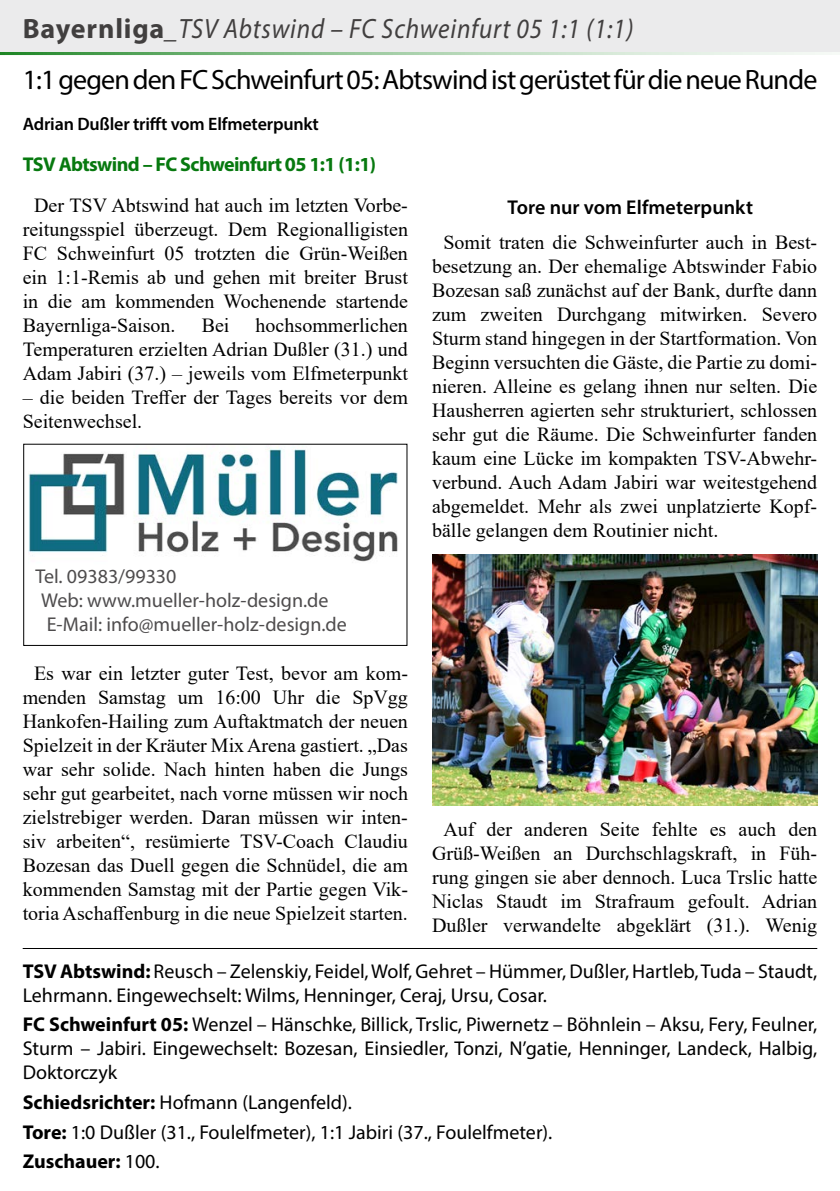
<style>
.page{position:relative;width:840px;height:1191px;background:#fff}
.page>*{position:absolute;margin:0;border:0;box-sizing:border-box;transform-origin:0 0}
.t1{font:28px "Myriad Pro";letter-spacing:-.03em;color:#000}
.t2{font:italic 28px "Myriad Pro";letter-spacing:.03em;color:#413f3f;scale:.9 1}
.t3{font:20px/24px "Times New Roman";color:#000;text-align:justify}
.t4{font:20px/24px "Myriad Pro";color:#000}
.t5{font:20px/24px "Myriad Pro";color:#4e4c4d}
.t6{font:700 20px "Myriad Pro";letter-spacing:-.03em;color:#07790f}
.t7{font:600 20px "Myriad Pro";color:#000}
.t8{font:600 18px "Myriad Pro";letter-spacing:-.01em;color:#000}
.s1{font-weight:700;font-style:normal}
.s2{font-weight:700}
</style>
<div class="page">
<svg style="left:0;top:51px;width:839px;height:4px;background:#b3d3b5"></svg>
<div style="left:0;top:0;width:839px;height:51px;background:#ebebec"></div>
<img style="left:28px;top:446px;width:370px;height:116px">
<hr style="left:23px;top:948px;width:793px;height:1px;background:#000">
<img style="left:432px;top:554px;width:384px;height:251px">
<h1 class="t2" style="left:23px;top:11px;width:679px"><span class="s1">Bayernliga</span>_TSV Abtswind – FC Schweinfurt 05 1:1 (1:1)</h1>
<h1 class="t1" style="left:23px;top:62px;width:795px">1:1 gegen den FC Schweinfurt 05: Abtswind ist gerüstet für die neue Runde</h1>
<p class="t8" style="left:23px;top:113px;width:297px">Adrian Dußler trifft vom Elfmeterpunkt</p>
<p class="t6" style="left:23px;top:151px;width:355px">TSV Abtswind – FC Schweinfurt 05 1:1 (1:1)</p>
<p class="t3" style="left:23px;top:193px;width:386px;text-indent:11px">Der TSV Abtswind hat auch im letzten Vorbe&shy;reitungsspiel überzeugt. Dem Regionalligisten FC Schweinfurt 05 trotzten die Grün-Weißen ein 1:1-Remis ab und gehen mit breiter Brust in die am kommenden Wochenende startende Bayernliga-Saison.</p>
<p class="t3" style="left:23px;top:313px;width:386px;text-indent:233px">hochsommerlichen Temperaturen erzielten Adrian Dußler (31.) und Adam Jabiri (37.) – jeweils vom Elfmeterpunkt</p>
<p class="t3" style="left:23px;top:385px;width:386px">– die beiden Treffer der Tages bereits vor dem<br>Seitenwechsel.</p>
<p class="t3" style="left:201px;top:313px;width:29px">Bei</p>
<p class="t5" style="left:35px;top:564px;width:313px">Tel. 09383/99330<br>Web: www.mueller-holz-design.de<br>E-Mail: info@mueller-holz-design.de</p>
<p class="t3" style="left:23px;top:660px;width:386px;text-align:center">Es war ein letzter guter Test, bevor am kom&shy;menden Samstag um 16:00 Uhr die SpVgg Hankofen-Hailing zum Auftaktmatch der neuen Spielzeit in der Kräuter Mix Arena gastiert. „Das war sehr solide. Nach hinten haben die Jungs sehr gut gearbeitet, nach vorne müssen wir noch zielstrebiger werden. Daran müssen wir inten&shy;siv arbeiten“, resümierte TSV-Coach Claudiu Bozesan das Duell gegen die Schnüdel, die am kommenden Samstag mit der Partie gegen Vik&shy;toria Aschaffenburg in die neue Spielzeit starten.</p>
<p class="t7" style="left:507px;top:194px;width:247px">Tore nur vom Elfmeterpunkt</p>
<p class="t3" style="left:432px;top:229px;width:386px;text-indent:11px">Somit traten die Schweinfurter auch in Best&shy;besetzung an. Der ehemalige Abtswinder Fabio Bozesan saß zunächst auf der Bank, durfte dann zum zweiten Durchgang mitwirken. Severo Sturm stand hingegen in der Startformation. Von Beginn versuchten die Gäste, die Partie zu domi&shy;nieren. Alleine es gelang ihnen nur selten. Die Hausherren agierten sehr strukturiert, schlossen sehr gut die Räume. Die Schweinfurter fanden kaum eine Lücke im kompakten TSV-Abwehr&shy;verbund. Auch Adam Jabiri war weitestgehend abgemeldet. Mehr als zwei unplatzierte Kopf&shy;bälle gelangen dem Routinier nicht.</p>
<p class="t3" style="left:432px;top:817px;width:386px;text-align:center">Auf der anderen Seite fehlte es auch den Grüß-Weißen an Durchschlagskraft, in Füh&shy;rung gingen sie aber dennoch. Luca Trslic hatte Niclas Staudt im Strafraum gefoult. Adrian Dußler verwandelte abgeklärt (31.). Wenig</p>
<p class="t4" style="left:23px;top:958px;width:795px"><span class="s2">TSV Abtswind:</span> Reusch – Zelenskiy, Feidel, Wolf, Gehret – Hümmer, Dußler, Hartleb, Tuda – Staudt,<br>Lehrmann. Eingewechselt: Wilms, Henninger, Ceraj, Ursu, Cosar.</p>
<p class="t4" style="left:23px;top:1012px;width:795px;text-align:justify"><span class="s2">FC Schweinfurt 05:</span> Wenzel – Hänschke, Billick, Trslic, Piwernetz – Böhnlein – Aksu, Fery, Feulner, Sturm – Jabiri. Eingewechselt: Bozesan, Einsiedler, Tonzi, N’gatie, Henninger, Landeck, Halbig, Doktorczyk</p>
<p class="t4" style="left:23px;top:1087px;width:531px;line-height:29.6px"><span class="s2">Schiedsrichter:</span> Hofmann (Langenfeld).<br><span class="s2">Tore:</span> 1:0 Dußler (31., Foulelfmeter), 1:1 Jabiri (37., Foulelfmeter).<br><span class="s2">Zuschauer:</span> 100.</p>
</div>
